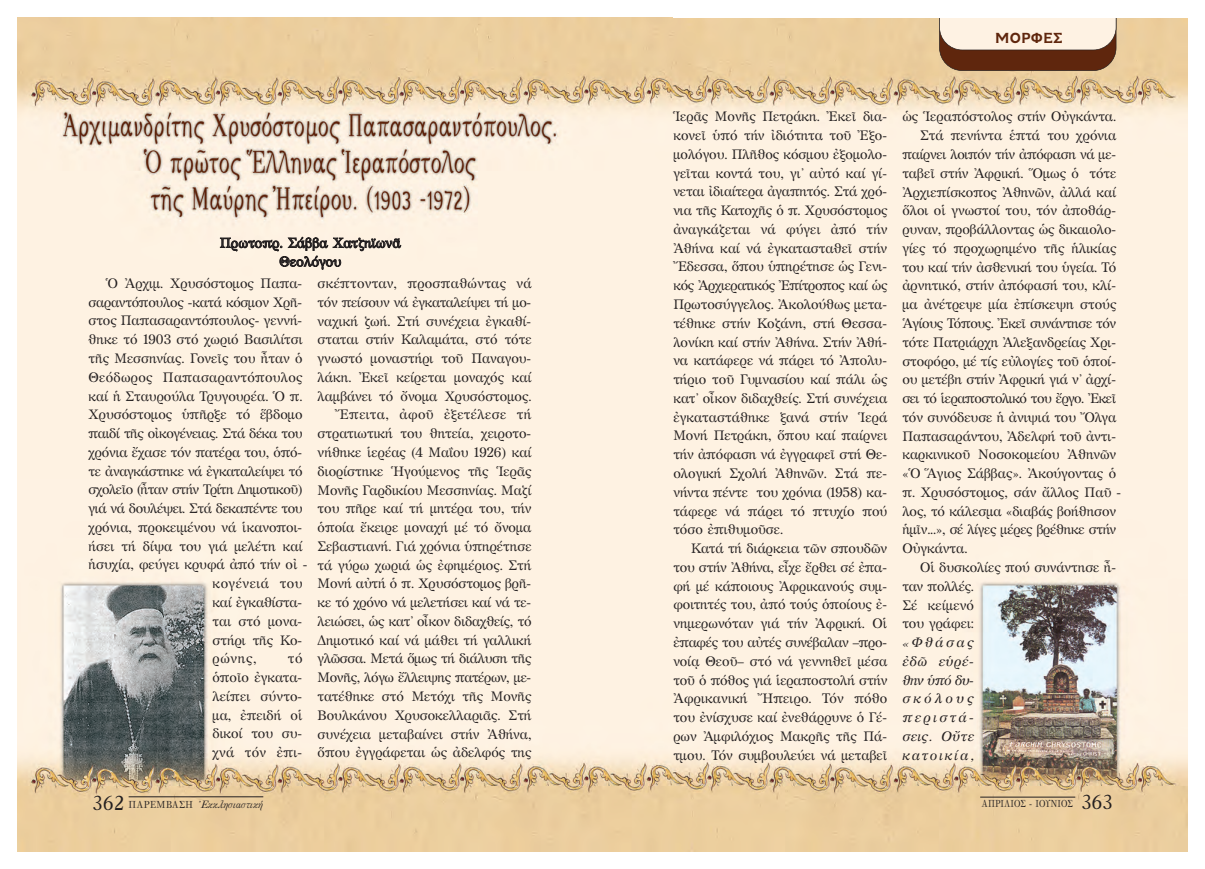
<style>
.page{position:relative;width:1205px;height:869px;background:#fff}
.page>*{position:absolute;margin:0;border:0;box-sizing:border-box;transform-origin:0 0}
.t1{font:700 16.25px "GFS Neohellenic";color:#5f260d}
.t2{font:13.75px/18.8px "GFS Artemisia";color:#231f20;text-align:justify}
.t3{font:13.75px "GFS Artemisia";letter-spacing:-.025em;color:#231f20}
.t4{font:13.75px "GFS Artemisia";letter-spacing:-.035em;color:#231f20}
.t5{font:13.75px "GFS Artemisia";letter-spacing:-.03em;color:#231f20}
.t6{font:italic 13.75px/18.8px "GFS Artemisia";letter-spacing:.13em;color:#231f20;text-align:justify}
.t7{font:13.75px "GFS Artemisia";letter-spacing:-.02em;color:#231f20}
.t8{font:13.75px "GFS Artemisia";letter-spacing:.02em;color:#231f20}
.t9{font:13.75px "GFS Artemisia";letter-spacing:.035em;color:#231f20}
.t10{font:11.25px "GFS Solomos";color:#231f20}
.t11{font:10px "GFS Bodoni";color:#231f20;scale:.9 1}
.s1{font-family:"GFS Porson";font-size:20px}
.s2{font-family:"GFS Bodoni";font-size:10px}
</style>
<div class="page">
<img style="left:17px;top:18px;width:1170px;height:832px">
<hr style="left:980px;top:796px;width:95px;height:1px;background:#231f20">
<hr style="left:129px;top:796px;width:134px;height:1px;background:#231f20">
<svg style="left:939px;top:18px;width:177px;height:53px;background:#bb9e8b"></svg>
<p class="t2" style="left:220px;top:235px;width:182px;text-align:center">Πρωτοπρ. Σάββα Χατζηϊωνᾶ<br>Θεολόγου</p>
<p class="t2" style="left:106px;top:275px;width:198px">Ὁ Ἀρχιμ. Χρυσόστομος Παπα-</p>
<p class="t7" style="left:89px;top:297px;width:215px">σαραντόπουλος -κατά κόσμον Χρῆ -</p>
<p class="t2" style="left:89px;top:313px;width:215px">στος Παπασαραντόπουλος- γεννή -</p>
<p class="t2" style="left:89px;top:331px;width:215px">θηκε τό 1903 στό χωριό Βασιλίτσι</p>
<p class="t2" style="left:89px;top:350px;width:215px">τῆς Μεσσηνίας. Γονεῖς του ἦταν ὁ</p>
<p class="t8" style="left:89px;top:372px;width:215px">Θεόδωρος Παπασαραντόπουλος</p>
<p class="t2" style="left:89px;top:388px;width:215px">καί ἡ Σταυρούλα Τρυγουρέα. Ὁ π.</p>
<p class="t2" style="left:89px;top:406px;width:215px">Χρυσόστομος ὑπῆρξε τό ἕβδομο</p>
<p class="t3" style="left:89px;top:428px;width:215px">παιδί τῆς οἰκογένειας. Στά δέκα του</p>
<p class="t2" style="left:89px;top:444px;width:215px">χρόνια ἔχασε τόν πατέρα του, ὁπό-</p>
<p class="t7" style="left:89px;top:466px;width:215px">τε ἀναγκάστηκε νά ἐγκαταλείψει τό</p>
<p class="t4" style="left:89px;top:484px;width:215px">σχολεῖο (ἦταν στήν Τρίτη Δημοτικοῦ)</p>
<p class="t5" style="left:89px;top:503px;width:215px">γιά νά δουλέψει. Στά δεκαπέντε του</p>
<p class="t2" style="left:89px;top:519px;width:215px">χρόνια, προκειμένου νά ἱκανοποι-</p>
<p class="t2" style="left:89px;top:538px;width:215px">ήσει τή δίψα του γιά μελέτη καί</p>
<p class="t2" style="left:89px;top:556px;width:221px">ἡσυχία, φεύγει κρυφά ἀπό τήν οἰ -</p>
<p class="t9" style="left:212px;top:578px;width:92px">κο γένειά του</p>
<p class="t2" style="left:212px;top:594px;width:92px">καί ἐγκαθίστα-</p>
<p class="t2" style="left:212px;top:613px;width:92px">ται στό μονα-</p>
<p class="t2" style="left:212px;top:631px;width:92px">στήρι τῆς Κο-</p>
<p class="t2" style="left:212px;top:650px;width:46px">ρώνης,</p>
<p class="t2" style="left:212px;top:650px;width:92px;text-indent:75px">τό ὁποῖο ἐγκατα&shy;λείπει σύντο&shy;μα, ἐπειδή οἱ δικοί του συ&shy;χνά τόν ἐπι-</p>
<p class="t2" style="left:318px;top:275px;width:215px;text-align:right">σκέπτονταν, προσπαθώντας νά τόν πείσουν νά ἐγκαταλείψει τή μο&shy;ναχική ζωή. Στή συνέχεια ἐγκαθί&shy;σταται στήν Καλαμάτα, στό τότε γνωστό μοναστήρι τοῦ Παναγου&shy;λάκη. Ἐκεῖ κείρεται μοναχός καί λαμβάνει τό ὄνομα Χρυσόστομος.<br>Ἔπειτα, ἀφοῦ ἐξετέλεσε τή στρατιωτική του θητεία, χειροτο&shy;νήθηκε ἱερέας (4 Μαΐου 1926) καί διορίστηκε Ἡγούμενος τῆς Ἱερᾶς<br>Μονῆς Γαρδικίου Μεσσηνίας. Μαζί του πῆρε καί τή μητέρα του, τήν ὁποία ἔκειρε μοναχή μέ τό ὄνομα<br>Σεβαστιανή. Γιά χρόνια ὑπηρέτησε τά γύρω χωριά ὡς ἐφημέριος. Στή<br>Μονή αὐτή ὁ π. Χρυσόστομος βρῆ - κε τό χρόνο νά μελετήσει καί νά τε&shy;λειώσει, ὡς κατ’ οἶκον διδαχθείς, τό<br>Δημοτικό καί νά μάθει τή γαλλική γλῶσσα. Μετά ὅμως τή διάλυση τῆς<br>Μονῆς, λόγω ἔλλειψης πατέρων, με&shy;τατέθηκε στό Μετόχι τῆς Μονῆς<br>Βουλκάνου Χρυσοκελλαριᾶς. Στή συνέχεια μεταβαίνει στήν Ἀθήνα, ὅπου ἐγγράφεται ὡς ἀδελφός της</p>
<p class="t1" style="left:995px;top:33px;width:70px">ΜΟΡΦΕΣ</p>
<p class="t2" style="left:673px;top:109px;width:215px">Ἱερᾶς Μονῆς Πετράκη. Ἐκεῖ δια&shy;κονεῖ ὑπό τήν ἰδιότητα τοῦ Ἐξο&shy;μολόγου. Πλῆθος κόσμου ἐξομολο&shy;γεῖται κοντά του, γι’ αὐτό καί γί&shy;νεται ἰδιαίτερα ἀγαπητός. Στά χρό&shy;νια τῆς Κατοχῆς ὁ π. Χρυσόστομος ἀναγκάζεται νά φύγει ἀπό τήν Ἀθήνα καί νά ἐγκατασταθεῖ στήν Ἔδεσσα, ὅπου ὑπηρέτησε ὡς Γενι - κός Ἀρχιερατικός Ἐπίτροπος καί ὡς Πρωτοσύγγελος. Ἀκολούθως μετα&shy;τέθηκε στήν Κοζάνη, στή Θεσσα&shy;λονίκη καί στήν Ἀθήνα. Στήν Ἀθή&shy;να κατάφερε νά πάρει τό Ἀπολυ&shy;τήριο τοῦ Γυμνασίου καί πάλι ὡς κατ’ οἶκον διδαχθείς. Στή συνέχεια ἐγκαταστάθηκε ξανά στήν Ἱερά Μο νή Πετράκη, ὅπου καί παίρνει τήν ἀπόφαση νά ἐγγραφεῖ στή Θε&shy;ολογική Σχολή Ἀθηνῶν. Στά πε&shy;νήντα πέντε του χρόνια (1958) κα&shy;τάφερε νά πάρει τό πτυχίο πού τόσο ἐπιθυμοῦσε.</p>
<p class="t2" style="left:673px;top:540px;width:215px;text-indent:18px">Κατά τή διάρκεια τῶν σπουδῶν του στήν Ἀθήνα, εἶχε ἔρθει σέ ἐπα&shy;φή μέ κάποιους Ἀφρικανούς συμ&shy;φοιτητές του, ἀπό τούς ὁποίους ἐ - νη μερωνόταν γιά τήν Ἀφρική. Οἱ ἐπαφές του αὐτές συνέβαλαν –προ - νοίᾳ Θεοῦ– στό νά γεννηθεῖ μέ σα τοῦ ὁ πόθος γιά ἱεραποστολή στήν Ἀφρικανική Ἤπειρο. Τόν πό θο του ἐνίσχυσε καί ἐνεθάρρυνε ὁ Γέ&shy;ρων Ἀμφιλόχιος Μακρῆς τῆς Πά&shy;τμου. Τόν συμβουλεύει νά μεταβεῖ</p>
<p class="t2" style="left:902px;top:109px;width:215px">ὡς Ἱεραπόστολος στήν Οὐγκάντα.</p>
<p class="t2" style="left:920px;top:128px;width:198px">Στά πενήντα ἑπτά του χρόνια</p>
<p class="t3" style="left:902px;top:149px;width:215px">παίρνει λοιπόν τήν ἀπόφαση νά με-</p>
<p class="t2" style="left:902px;top:165px;width:215px">ταβεῖ στήν Ἀφρική. Ὅμως ὁ τότε</p>
<p class="t2" style="left:902px;top:184px;width:215px">Ἀρχιεπίσκοπος Ἀθηνῶν, ἀλλά καί</p>
<p class="t2" style="left:902px;top:203px;width:215px">ὅλοι οἱ γνωστοί του, τόν ἀποθάρ-</p>
<p class="t2" style="left:902px;top:221px;width:215px">ρυναν, προβάλλοντας ὡς δικαιολο-</p>
<p class="t2" style="left:902px;top:240px;width:215px">γίες τό προχωρημένο τῆς ἡλικίας</p>
<p class="t2" style="left:902px;top:259px;width:215px">του καί τήν ἀσθενική του ὑγεία. Τό</p>
<p class="t2" style="left:902px;top:278px;width:215px">ἀρνητικό, στήν ἀπόφασή του, κλί-</p>
<p class="t2" style="left:902px;top:296px;width:215px">μα ἀνέτρεψε μία ἐπίσκεψη στούς</p>
<p class="t5" style="left:902px;top:318px;width:215px">Ἁγίους Τόπους. Ἐκεῖ συνάντησε τόν</p>
<p class="t2" style="left:902px;top:334px;width:215px">τότε Πατριάρχη Ἀλεξανδρείας Χρι-</p>
<p class="t2" style="left:902px;top:353px;width:215px">στοφόρο, μέ τίς εὐλογίες τοῦ ὁποί-</p>
<p class="t2" style="left:902px;top:371px;width:215px">ου μετέβη στήν Ἀφρική γιά ν’ ἀρχί-</p>
<p class="t4" style="left:902px;top:393px;width:215px">σει τό ἱεραποστολικό του ἔργο. Ἐκεῖ</p>
<p class="t2" style="left:902px;top:409px;width:215px">τόν συνόδευσε ἡ ἀνιψιά του Ὄλγα</p>
<p class="t2" style="left:902px;top:428px;width:215px">Παπασαράντου, Ἀδελφή τοῦ ἀντι-</p>
<p class="t2" style="left:902px;top:446px;width:215px">καρκινικοῦ Νοσοκομείου Ἀθηνῶν</p>
<p class="t2" style="left:902px;top:465px;width:215px">«Ὁ Ἅγιος Σάββας». Ἀκούγοντας ὁ</p>
<p class="t2" style="left:902px;top:484px;width:221px">π. Χρυσόστομος, σάν ἄλλος Παῦ -</p>
<p class="t2" style="left:902px;top:503px;width:215px">λος, τό κάλεσμα «διαβάς βοήθησον</p>
<p class="t3" style="left:902px;top:524px;width:215px">ἡμῖν...», σέ λίγες μέρες βρέθηκε στήν</p>
<p class="t2" style="left:902px;top:540px;width:67px">Οὐγκάντα.</p>
<p class="t2" style="left:920px;top:559px;width:198px">Οἱ δυσκολίες πού συνά ντησε ἦ -</p>
<p class="t2" style="left:902px;top:578px;width:73px">ταν πολλές.</p>
<p class="t2" style="left:902px;top:596px;width:73px">Σέ κεί με νό</p>
<p class="t2" style="left:902px;top:615px;width:73px">του γράφει:</p>
<p class="t6" style="left:902px;top:634px;width:73px">«Φθάσας ἐδῶ εὑρέ&shy;θην ὑπό δυ&shy;σκόλους περιστά&shy;σεις. Οὔτε κα τοικία,</p>
<p class="t10" style="left:92px;top:799px;width:172px"><span class="s1">362</span> <span class="s2">ΠAPEMBAΣH</span> Ἐκκλησιαστική</p>
<p class="t11" style="left:981px;top:799px;width:147px">ΑΠΡΙΛΙΟΣ - ΙΟΥΝΙΟΣ <span class="s1">363</span></p>
</div>
